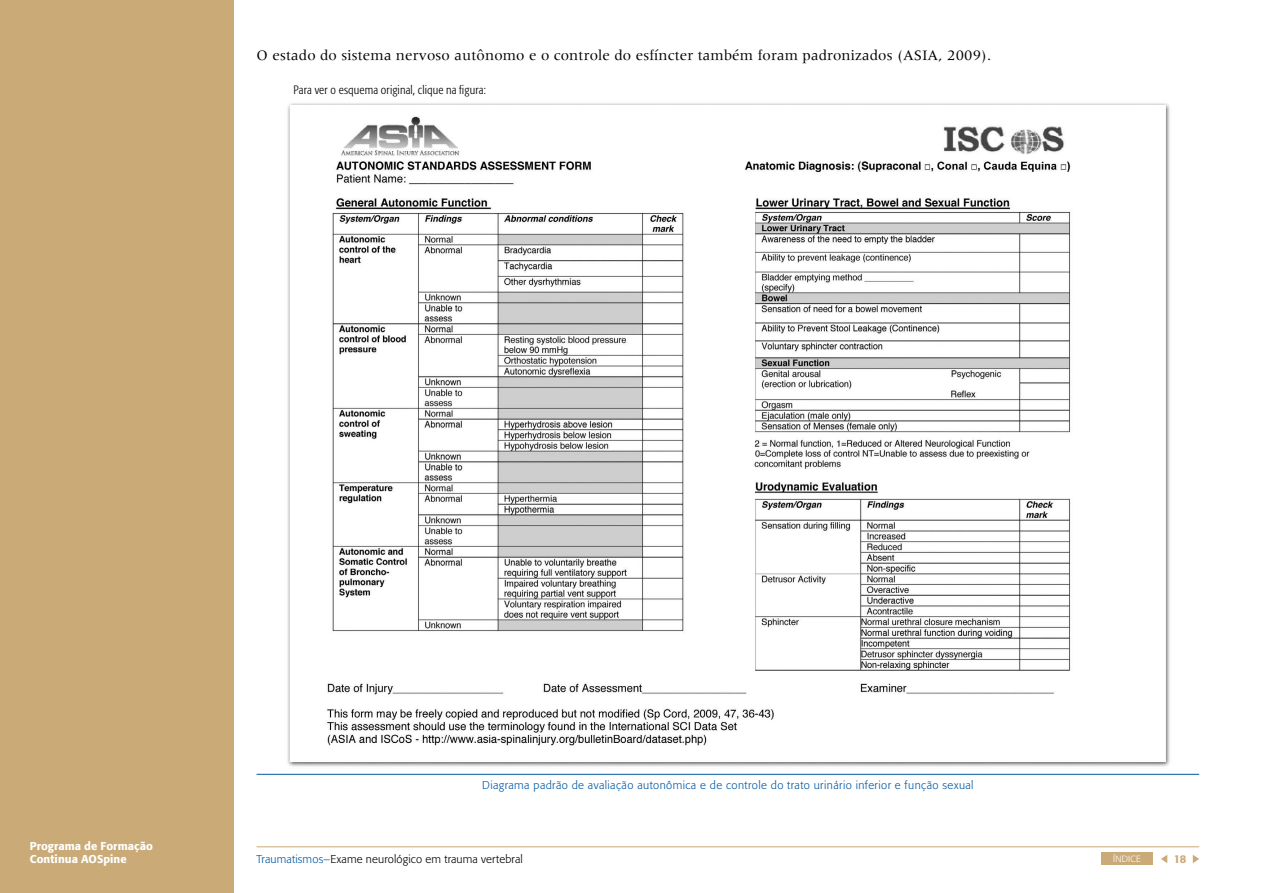
<style>
.page{position:relative;width:1263px;height:893px;background:#fff}
.page>*{position:absolute;margin:0;border:0;box-sizing:border-box;transform-origin:0 0}
.t1{font:15px "Meridien";letter-spacing:.01em;color:#000}
.t2{font:300 condensed 12px "Formata BQ";letter-spacing:.015em;color:#000}
.t3{font:300 11.25px "Formata BQ";letter-spacing:.035em;color:#0057a3}
.t4{font:300 11.25px "Formata BQ";letter-spacing:.01em;color:#000}
.t5{font:500 11.25px/12.8px "Formata BQ";letter-spacing:.005em;color:#fff}
.t6{font:500 11.25px "Formata BQ";color:#caaa77}
.t7{font:300 9px "Formata BQ";letter-spacing:.02em;color:#fff}
.s1{color:#0057a3}
</style>
<div class="page">
<div style="left:0;top:0;width:234px;height:893px;background:#caaa77"></div>
<hr style="left:257px;top:846px;width:942px;height:1px;background:#caaa77">
<div style="left:1101px;top:853px;width:51px;height:12px;background:#caaa77"></div>
<svg style="left:1193px;top:855px;width:6px;height:8px"></svg>
<svg style="left:1161px;top:855px;width:6px;height:8px"></svg>
<img style="left:287px;top:103px;width:883px;height:664px">
<hr style="left:257px;top:774px;width:942px;height:1px;background:#0057a3">
<p class="t1" style="left:257px;top:47px;width:736px">O estado do sistema nervoso autônomo e o controle do esfíncter também foram padronizados (ASIA, 2009).</p>
<p class="t2" style="left:293px;top:83px;width:194px">Para ver o esquema original, clique na figura:</p>
<p class="t5" style="left:30px;top:840px;width:125px">Programa de Formação<br>Continua AOSpine</p>
<p class="t3" style="left:482px;top:778px;width:493px">Diagrama padrão de avaliação autonômica e de controle do trato urinário inferior e função sexual</p>
<p class="t4" style="left:257px;top:853px;width:268px"><span class="s1">Traumatismos–</span>Exame neurológico em trauma vertebral</p>
<p class="t7" style="left:1113px;top:854px;width:29px">ÍNDICE</p>
<p class="t6" style="left:1174px;top:852px;width:14px">18</p>
</div>
